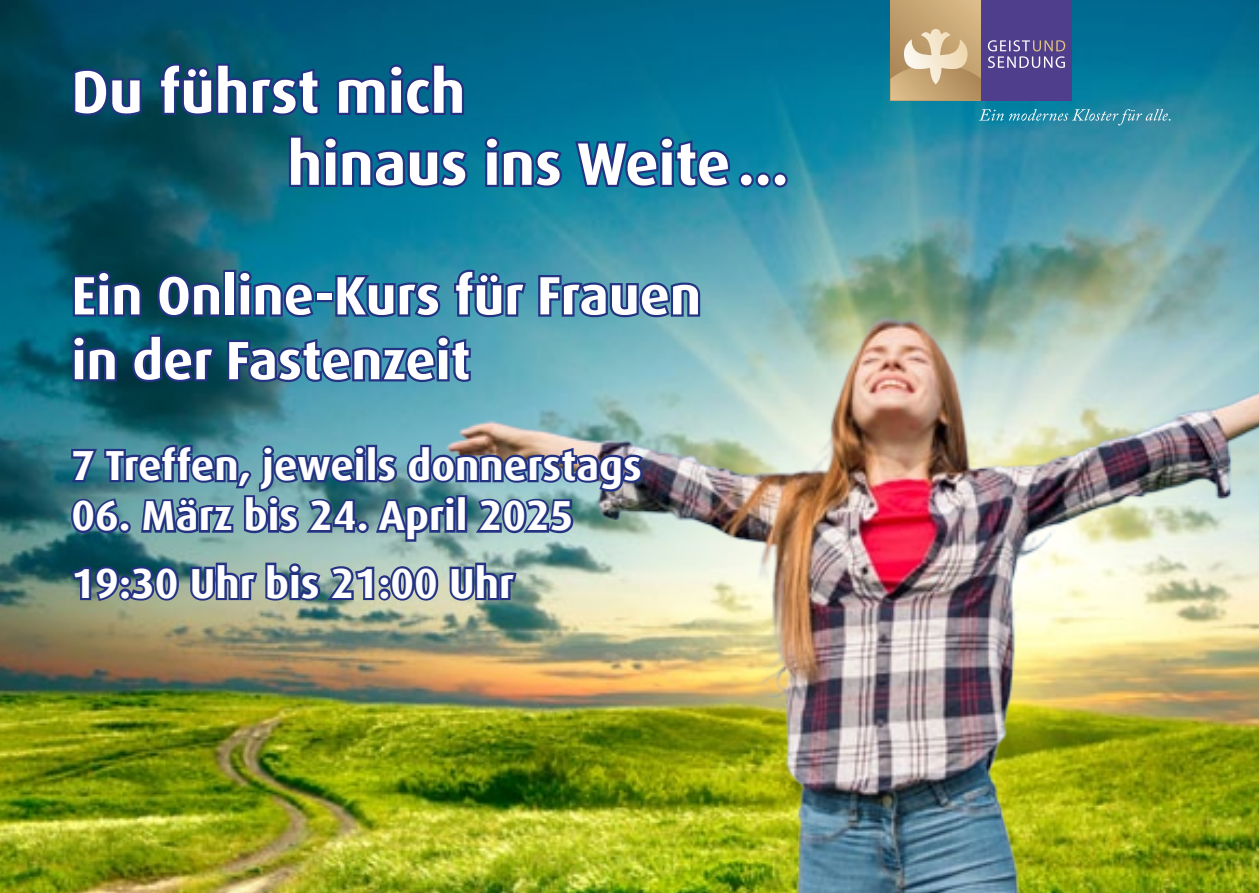
<style>
.page{position:relative;width:1259px;height:893px;background:#fff}
.page>*{position:absolute;margin:0;border:0;box-sizing:border-box;transform-origin:0 0}
.t1{font:700 60px/72px "Dax";color:#fff}
.t2{font:700 54px/64.8px "Dax";color:#fff}
.t3{font:700 42px/67.5px "Dax";color:#fff}
</style>
<div class="page">
<img style="left:0;top:0;width:1259px;height:893px">
<div style="left:890px;top:0;width:91px;height:101px;background:linear-gradient(to right,#bd9968,#d9b987)"></div>
<svg style="left:890px;top:29px;width:91px;height:72px;background:#cdb085"></svg>
<div style="left:981px;top:0;width:91px;height:101px;background:#4e3e8b"></div>
<svg style="left:988px;top:40px;width:77px;height:28px"></svg>
<svg style="left:979px;top:109px;width:191px;height:16px;background:#3d96af"></svg>
<img style="left:430px;top:204px;width:829px;height:689px">
<svg style="left:71px;top:65px;width:73px;height:54px;background:#12416e"></svg>
<svg style="left:157px;top:61px;width:166px;height:58px;background:#104774"></svg>
<svg style="left:334px;top:61px;width:132px;height:58px;background:#0e5186"></svg>
<svg style="left:286px;top:133px;width:185px;height:58px;background:#10598c"></svg>
<svg style="left:481px;top:134px;width:84px;height:57px;background:#106092"></svg>
<svg style="left:572px;top:134px;width:219px;height:57px;background:#136998"></svg>
<svg style="left:70px;top:268px;width:74px;height:51px;background:#113e6c"></svg>
<svg style="left:154px;top:271px;width:69px;height:50px;background:#143f66"></svg>
<div style="left:223px;top:270px;width:13px;height:47px;border:4px solid #243282"></div>
<svg style="left:234px;top:268px;width:82px;height:53px;background:#1a5d8f"></svg>
<div style="left:315px;top:292px;width:18px;height:10px;border:4px solid #243282"></div>
<svg style="left:333px;top:273px;width:111px;height:48px;background:#286397"></svg>
<svg style="left:452px;top:267px;width:77px;height:53px;background:#356d9c"></svg>
<svg style="left:536px;top:273px;width:166px;height:48px;background:#44729f"></svg>
<svg style="left:69px;top:333px;width:50px;height:51px;background:#103f6d"></svg>
<svg style="left:129px;top:332px;width:88px;height:53px;background:#0f406a"></svg>
<svg style="left:225px;top:333px;width:249px;height:52px;background:#306392"></svg>
<img style="left:68px;top:402px;width:578px;height:142px">
<svg style="left:69px;top:563px;width:113px;height:41px;background:#3f5879"></svg>
<svg style="left:188px;top:560px;width:253px;height:44px;background:#6a7c98"></svg>
<svg style="left:447px;top:560px;width:72px;height:44px;background:#5d7191"></svg>
<h1 class="t1" style="left:287px;top:57px;width:502px;text-indent:-216px">Du führst mich<br>hinaus ins Weite...</h1>
<p class="t2" style="left:71px;top:264px;width:631px">Ein Online-Kurs für Frauen in der Fastenzeit</p>
<p class="t3" style="left:71px;top:432px;width:572px">7 Treffen, jeweils donnerstags</p>
<p class="t3" style="left:71px;top:482px;width:504px">06. März bis 24. April 2025<br>19:30 Uhr bis 21:00 Uhr</p>
</div>
